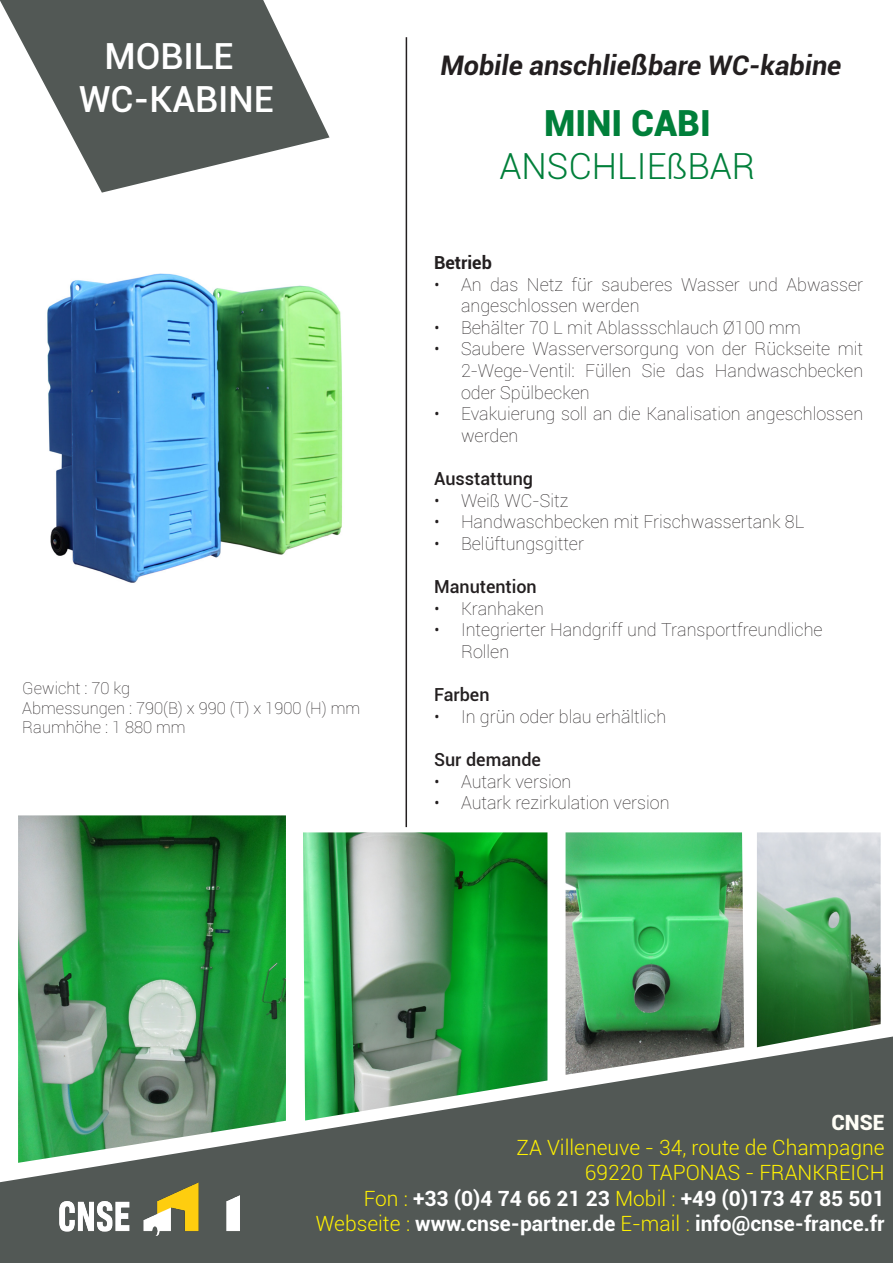
<style>
.page{position:relative;width:893px;height:1263px;background:#fff}
.page>*{position:absolute;margin:0;border:0;box-sizing:border-box;transform-origin:0 0}
.t1{font:500 36px "Roboto";color:#fff}
.t2{font:300 36px "Roboto";color:#007f3a}
.t3{font:900 36px "Roboto";color:#007f3a}
.t4{font:italic 700 27px "Roboto";color:#231f20}
.t5{font:700 21px "Roboto";color:#fff}
.t6{font:300 21px "Roboto";color:#fff101}
.t7{font:900 21px "Roboto";color:#fffef6}
.t8{font:100 18px/21.6px "Roboto";color:#231f20}
.t9{font:500 18px "Roboto";color:#231f20}
.t10{font:700 18px "Roboto";color:#231f20}
.t11{font:100 16.5px "Roboto";color:#231f20}
.s1{font-weight:300;color:#fff101}
</style>
<div class="page">
<svg style="left:0;top:0;width:330px;height:193px;fill:#525855"></svg>
<div style="left:0;top:1036px;width:893px;height:227px;background:#525855"></div>
<hr style="left:405px;top:37px;width:2px;height:790px;background:#231f20">
<img style="left:18px;top:815px;width:268px;height:348px">
<img style="left:303px;top:832px;width:244px;height:288px">
<img style="left:566px;top:832px;width:178px;height:243px">
<img style="left:757px;top:832px;width:124px;height:215px">
<img style="left:47px;top:273px;width:296px;height:310px">
<img style="left:43px;top:1163px;width:208px;height:96px">
<p class="t1" style="left:104px;top:31px;width:131px">MOBILE</p>
<p class="t1" style="left:79px;top:74px;width:196px">WC-KABINE</p>
<p class="t11" style="left:22px;top:676px;width:109px">Gewicht : 70 kg</p>
<p class="t11" style="left:22px;top:696px;width:340px">Abmessungen : 790(B) x 990 (T) x 1900 (H) mm</p>
<p class="t11" style="left:22px;top:716px;width:165px">Raumhöhe : 1 880 mm</p>
<p class="t4" style="left:440px;top:46px;width:402px">Mobile anschließbare WC-kabine</p>
<p class="t3" style="left:544px;top:98px;width:168px">MINI CABI</p>
<p class="t2" style="left:499px;top:141px;width:257px">ANSCHLIEßBAR</p>
<p class="t10" style="left:434px;top:250px;width:59px">Betrieb</p>
<p class="t8" style="left:461px;top:273px;width:404px;text-indent:-27px">• An das Netz für sauberes Wasser und Abwasser angeschlossen werden</p>
<p class="t8" style="left:434px;top:316px;width:369px">• Behälter 70 L mit Ablassschlauch Ø100 mm</p>
<p class="t8" style="left:461px;top:338px;width:404px;text-align:justify;text-indent:-27px">• Saubere Wasserversorgung von der Rückseite mit 2-Wege-Ventil: Füllen Sie das Handwaschbecken oder Spülbecken</p>
<p class="t8" style="left:461px;top:402px;width:404px;text-indent:-27px">• Evakuierung soll an die Kanalisation angeschlossen werden</p>
<p class="t9" style="left:434px;top:466px;width:101px">Ausstattung</p>
<p class="t8" style="left:434px;top:489px;width:136px">• Weiß WC-Sitz</p>
<p class="t8" style="left:434px;top:510px;width:372px">• Handwaschbecken mit Frischwassertank 8L</p>
<p class="t8" style="left:434px;top:532px;width:152px">• Belüftungsgitter</p>
<p class="t9" style="left:434px;top:574px;width:104px">Manutention</p>
<p class="t8" style="left:434px;top:597px;width:111px">• Kranhaken</p>
<p class="t8" style="left:461px;top:618px;width:363px;text-indent:-27px">• Integrierter Handgriff und Transportfreundliche<br>Rollen</p>
<p class="t9" style="left:434px;top:682px;width:57px">Farben</p>
<p class="t8" style="left:434px;top:705px;width:234px">• In grün oder blau erhältlich</p>
<p class="t9" style="left:434px;top:747px;width:108px">Sur demande</p>
<p class="t8" style="left:434px;top:770px;width:139px">• Autark version</p>
<p class="t8" style="left:434px;top:791px;width:237px">• Autark rezirkulation version</p>
<p class="t7" style="left:831px;top:1107px;width:55px">CNSE</p>
<p class="t6" style="left:516px;top:1133px;width:370px">ZA Villeneuve - 34, route de Champagne</p>
<p class="t6" style="left:585px;top:1158px;width:301px">69220 TAPONAS - FRANKREICH</p>
<p class="t5" style="left:364px;top:1183px;width:522px"><span class="s1">Fon :</span> +33 (0)4 74 66 21 23 <span class="s1">Mobil :</span> +49 (0)173 47 85 501</p>
<p class="t5" style="left:316px;top:1208px;width:570px"><span class="s1">Webseite :</span> www.cnse-partner.de <span class="s1">E-mail :</span> info@cnse-france.fr</p>
</div>
